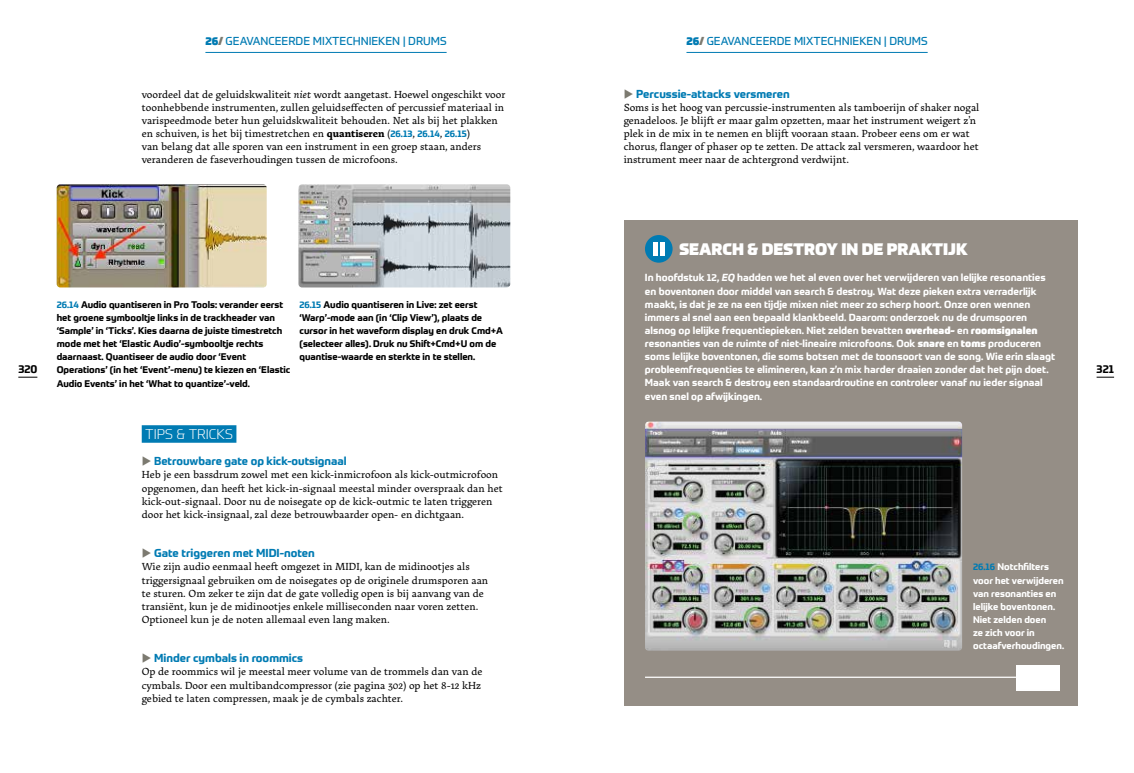
<style>
.page{position:relative;width:1134px;height:773px;background:#fff}
.page>*{position:absolute;margin:0;border:0;box-sizing:border-box;transform-origin:0 0}
.t1{font:900 16.25px "Prometo";color:#fff}
.t2{font:300 13.75px "Prometo";color:#fff}
.t3{font:700 11.25px "Prometo";color:#007bb3}
.t4{font:11.25px "Prometo";color:#007bb3}
.t5{font:700 11.25px "Prometo";letter-spacing:-.005em;color:#000}
.t6{font:10.62px/13.1px "Arek Latn";color:#000}
.t7{font:700 10px/13.1px "Prometo";color:#fff}
.t8{font:700 9.38px/13.1px "Prometo";color:#000}
.t9{font:700 9.38px/13.1px "Prometo";color:#fff}
.s1{font-weight:900}
.s2{font-weight:900;color:#7c7a70}
.s3{font-style:italic}
.s4{font-weight:700}
.s5{font-family:"Prometo";font-weight:700;font-size:9.38px;color:#007bb3}
.s6{color:#007bb3}
</style>
<div class="page">
<svg style="left:18px;top:377px;width:19px;height:1px"></svg>
<svg style="left:1096px;top:377px;width:18px;height:1px"></svg>
<hr style="left:686px;top:52px;width:242px;height:1px;background:#007bb3">
<hr style="left:205px;top:52px;width:242px;height:1px;background:#007bb3">
<div style="left:624px;top:220px;width:453px;height:485px;background:#958e86"></div>
<div style="left:645px;top:235px;width:28px;height:27px;background:#007bb3;border-radius:50%"></div>
<hr style="left:653px;top:242px;width:4px;height:13px;background:#fff">
<hr style="left:660px;top:242px;width:4px;height:13px;background:#fff">
<hr style="left:645px;top:676px;width:371px;height:1px;background:#fff">
<img style="left:1016px;top:665px;width:43px;height:25px">
<img style="left:298px;top:184px;width:212px;height:103px">
<img style="left:57px;top:184px;width:210px;height:103px">
<div style="left:142px;top:425px;width:94px;height:17px;background:#007bb3"></div>
<img style="left:645px;top:421px;width:317px;height:229px">
<p class="t4" style="left:205px;top:34px;width:243px"><span class="s1">26</span><span class="s2">/</span> GEAVANCEERDE MIXTECHNIEKEN | DRUMS</p>
<p class="t6" style="left:142px;top:87px;width:365px">voordeel dat de geluidskwaliteit <span class="s3">niet</span> wordt aangetast. Hoewel ongeschikt voor toonhebbende instrumenten, zullen geluidseffecten of percussief materiaal in varispeedmode beter hun geluidskwaliteit behouden. Net als bĳ het plakken en schuiven, is het bĳ timestretchen en <span class="s4">quantiseren</span> (<span class="s5">26.13</span>, <span class="s5">26.14</span>, <span class="s5">26.15</span>)<br>van belang dat alle sporen van een instrument in een groep staan, anders veranderen de faseverhoudingen tussen de microfoons.</p>
<p class="t4" style="left:686px;top:34px;width:243px"><span class="s1">26</span><span class="s2">/</span> GEAVANCEERDE MIXTECHNIEKEN | DRUMS</p>
<p class="t3" style="left:636px;top:86px;width:155px">Percussie-attacks versmeren</p>
<p class="t6" style="left:624px;top:100px;width:357px">Soms is het hoog van percussie-instrumenten als tamboerĳn of shaker nogal genadeloos. Je blĳft er maar galm opzetten, maar het instrument weigert z’n plek in de mix in te nemen en blĳft vooraan staan. Probeer eens om er wat chorus, flanger of phaser op te zetten. De attack zal versmeren, waardoor het instrument meer naar de achtergrond verdwĳnt.</p>
<h1 class="t1" style="left:679px;top:239px;width:290px">SEARCH &amp; DESTROY IN DE PRAKTIJK</h1>
<p class="t7" style="left:645px;top:271px;width:412px">In hoofdstuk 12, <span class="s3">EQ</span> hadden we het al even over het verwijderen van lelijke resonanties en boventonen door middel van search &amp; destroy. Wat deze pieken extra verraderlijk maakt, is dat je ze na een tijdje mixen niet meer zo scherp hoort. Onze oren wennen immers al snel aan een bepaald klankbeeld. Daarom: onderzoek nu de drumsporen alsnog op lelijke frequentiepieken. Niet zelden bevatten <span class="s1">overhead-</span> en <span class="s1">roomsignalen </span>resonanties van de ruimte of niet-lineaire microfoons. Ook <span class="s1">snare</span> en <span class="s1">toms</span> produceren soms lelijke boventonen, die soms botsen met de toonsoort van de song. Wie erin slaagt probleemfrequenties te elimineren, kan z’n mix harder draaien zonder dat het pijn doet.<br>Maak van search &amp; destroy een standaardroutine en controleer vanaf nu ieder signaal even snel op afwijkingen.</p>
<p class="t8" style="left:57px;top:298px;width:235px"><span class="s6">26.14</span> Audio quantiseren in Pro Tools: verander eerst het groene symbooltje links in de trackheader van ‘Sample’ in ‘Ticks’. Kies daarna de juiste timestretch mode met het ‘Elastic Audio’-symbooltje rechts daarnaast. Quantiseer de audio door ‘Event Operations’ (in het ‘Event’-menu) te kiezen en ‘Elastic Audio Events’ in het ‘What to quantize’-veld.</p>
<p class="t8" style="left:299px;top:298px;width:205px"><span class="s6">26.15</span> Audio quantiseren in Live: zet eerst ‘Warp’-mode aan (in ‘Clip View’), plaats de cursor in het waveform display en druk Cmd+A (selecteer alles). Druk nu Shift+Cmd+U om de quantise-waarde en sterkte in te stellen.</p>
<p class="t5" style="left:18px;top:362px;width:21px">320</p>
<p class="t5" style="left:1096px;top:362px;width:19px">321</p>
<p class="t2" style="left:145px;top:425px;width:89px">TIPS &amp; TRICKS</p>
<p class="t3" style="left:154px;top:454px;width:194px">Betrouwbare gate op kick-outsignaal</p>
<p class="t6" style="left:142px;top:468px;width:362px">Heb je een bassdrum zowel met een kick-inmicrofoon als kick-outmicrofoon opgenomen, dan heeft het kick-in-signaal meestal minder overspraak dan het kick-out-signaal. Door nu de noisegate op de kick-outmic te laten triggeren door het kick-insignaal, zal deze betrouwbaarder open- en dichtgaan.</p>
<p class="t3" style="left:154px;top:546px;width:162px">Gate triggeren met MIDI-noten</p>
<p class="t6" style="left:142px;top:560px;width:348px">Wie zĳn audio eenmaal heeft omgezet in MIDI, kan de midinootjes als triggersignaal gebruiken om de noisegates op de originele drumsporen aan te sturen. Om zeker te zĳn dat de gate volledig open is bĳ aanvang van de transiënt, kun je de midinootjes enkele milliseconden naar voren zetten.<br>Optioneel kun je de noten allemaal even lang maken.</p>
<p class="t3" style="left:154px;top:651px;width:150px">Minder cymbals in roommics</p>
<p class="t6" style="left:142px;top:665px;width:342px">Op de roommics wil je meestal meer volume van de trommels dan van de cymbals. Door een multibandcompressor (zie pagina 302) op het 8-12 kHz gebied te laten compressen, maak je de cymbals zachter.</p>
<p class="t9" style="left:973px;top:560px;width:92px"><span class="s6">26.16</span> Notchfilters voor het verwijderen van resonanties en lelijke boventonen.<br>Niet zelden doen<br>ze zich voor in octaafverhoudingen.</p>
</div>
